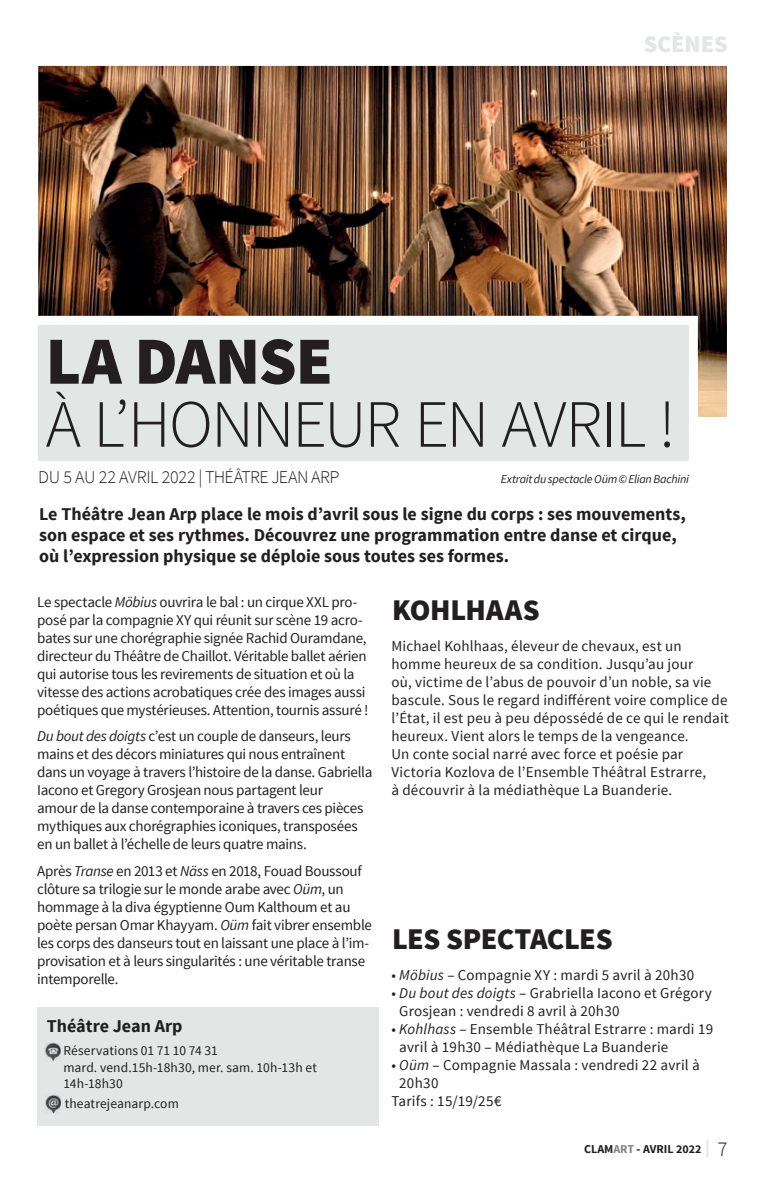
<style>
.page{position:relative;width:766px;height:1191px;background:#fff}
.page>*{position:absolute;margin:0;border:0;box-sizing:border-box;transform-origin:0 0}
.t1{font:300 67.5px "Source Sans Pro";letter-spacing:-.035em;color:#231f20}
.t2{font:900 67.5px "Source Sans Pro";letter-spacing:-.015em;color:#231f20}
.t3{font:900 30px "Source Sans Pro";letter-spacing:-.015em;color:#231f20}
.t4{font:900 24px "Source Sans Pro";color:#e2e7e5}
.t5{font:700 18px/21px "Source Sans Pro";color:#231f20}
.t6{font:300 18px "Source Sans Pro";letter-spacing:-.03em;color:#231f20}
.t7{font:15px/18px "Source Sans Pro";letter-spacing:-.01em;color:#231f20}
.t8{font:15px/18px "Source Sans Pro";letter-spacing:.01em;color:#231f20}
.t9{font:15px/18px "Source Sans Pro";letter-spacing:.015em;color:#231f20}
.t10{font:15px "Source Sans Pro";letter-spacing:.02em;color:#231f20}
.t11{font:13.5px/16.5px "Source Sans Pro";letter-spacing:.005em;color:#231f20}
.t12{font:italic 12px "Source Sans Pro";letter-spacing:-.02em;color:#231f20}
.t13{font:700 12px "Source Sans Pro";color:#231f20}
.s1{font-style:italic}
.s2{color:#808285}
.s3{font-size:18px;color:#e2e7e5}
.s4{font-weight:300;font-size:21px}
</style>
<div class="page">
<img style="left:38px;top:66px;width:688px;height:351px">
<div style="left:29px;top:316px;width:668px;height:154px;background:#e2e7e5;border:9px solid #fff"></div>
<div style="left:37px;top:1007px;width:341px;height:119px;background:#e2e7e5"></div>
<img style="left:45px;top:1042px;width:15px;height:19px">
<img style="left:45px;top:1094px;width:15px;height:19px">
<h3 class="t4" style="left:643px;top:28px;width:85px">SCÈNES</h3>
<h1 class="t2" style="left:46px;top:317px;width:289px">LA DANSE</h1>
<h1 class="t1" style="left:46px;top:383px;width:631px">À L’HONNEUR EN AVRIL !</h1>
<p class="t6" style="left:38px;top:466px;width:303px">DU 5 AU 22 AVRIL 2022 | THÉÂTRE JEAN ARP</p>
<p class="t12" style="left:500px;top:472px;width:189px">Extrait du spectacle Oüm © Elian Bachini</p>
<p class="t5" style="left:39px;top:504px;width:648px">Le Théâtre Jean Arp place le mois d’avril sous le signe du corps : ses mouvements, son espace et ses rythmes. Découvrez une programmation entre danse et cirque, où l’expression physique se déploie sous toutes ses formes.</p>
<p class="t7" style="left:37px;top:593px;width:333px">Le spectacle <span class="s1">Möbius</span> ouvrira le bal : un cirque XXL pro&shy;posé par la compagnie XY qui réunit sur scène 19 acro&shy;bates sur une chorégraphie signée Rachid Ouramdane, directeur du Théâtre de Chaillot. Véritable ballet aérien qui autorise tous les revirements de situation et où la vitesse des actions acrobatiques crée des images aussi poétiques que mystérieuses. Attention, tournis assuré !</p>
<p class="t7" style="left:37px;top:727px;width:337px"><span class="s1">Du bout des doigts</span> c’est un couple de danseurs, leurs mains et des décors miniatures qui nous entraînent dans un voyage à travers l’histoire de la danse. Gabriella Iacono et Gregory Grosjean nous partagent leur<br>amour de la danse contemporaine à travers ces pièces mythiques aux chorégraphies iconiques, transposées en un ballet à l’échelle de leurs quatre mains.</p>
<p class="t7" style="left:37px;top:862px;width:336px">Après <span class="s1">Transe</span> en 2013 et <span class="s1">Näss</span> en 2018, Fouad Boussouf clôture sa trilogie sur le monde arabe avec <span class="s1">Oüm</span>, un hommage à la diva égyptienne Oum Kalthoum et au poète persan Omar Khayyam. <span class="s1">Oüm</span> fait vibrer ensemble les corps des danseurs tout en laissant une place à l’im&shy;provisation et à leurs singularités : une véritable transe intemporelle.</p>
<p class="t5" style="left:47px;top:1016px;width:137px">Théâtre Jean Arp</p>
<p class="t11" style="left:63px;top:1042px;width:255px">Réservations 01 71 10 74 31<br>mard. vend.15h-18h30, mer. sam. 10h-13h et<br>14h-18h30</p>
<p class="t11" style="left:65px;top:1095px;width:116px">theatrejeanarp.com</p>
<h2 class="t3" style="left:392px;top:590px;width:149px">KOHLHAAS</h2>
<p class="t8" style="left:391px;top:637px;width:339px">Michael Kohlhaas, éleveur de chevaux, est un homme heureux de sa condition. Jusqu’au jour<br>où, victime de l’abus de pouvoir d’un noble, sa vie bascule. Sous le regard indifférent voire complice de l’État, il est peu à peu dépossédé de ce qui le rendait heureux. Vient alors le temps de la vengeance.<br>Un conte social narré avec force et poésie par Victoria Kozlova de l’Ensemble Théâtral Estrarre,<br>à découvrir à la médiathèque La Buanderie.</p>
<h2 class="t3" style="left:392px;top:919px;width:222px">LES SPECTACLES</h2>
<p class="t8" style="left:391px;top:966px;width:304px">• <span class="s1">Möbius</span> – Compagnie XY : mardi 5 avril à 20h30</p>
<p class="t9" style="left:399px;top:984px;width:314px;text-indent:-8px">• <span class="s1">Du bout des doigts</span> – Grabriella Iacono et Grégory<br>Grosjean : vendredi 8 avril à 20h30</p>
<p class="t9" style="left:399px;top:1020px;width:315px;text-indent:-8px">• <span class="s1">Kohlhass</span> – Ensemble Théâtral Estrarre : mardi 19 avril à 19h30 – Médiathèque La Buanderie</p>
<p class="t8" style="left:391px;top:1056px;width:310px">• <span class="s1">Oüm</span> – Compagnie Massala : vendredi 22 avril à</p>
<p class="t7" style="left:399px;top:1074px;width:41px">20h30</p>
<p class="t10" style="left:391px;top:1091px;width:112px">Tarifs : 15/19/25€</p>
<p class="t13" style="left:584px;top:1141px;width:145px">CLAM<span class="s2">ART</span> - AVRIL 2022 <span class="s3">|</span> <span class="s4">7</span></p>
</div>
